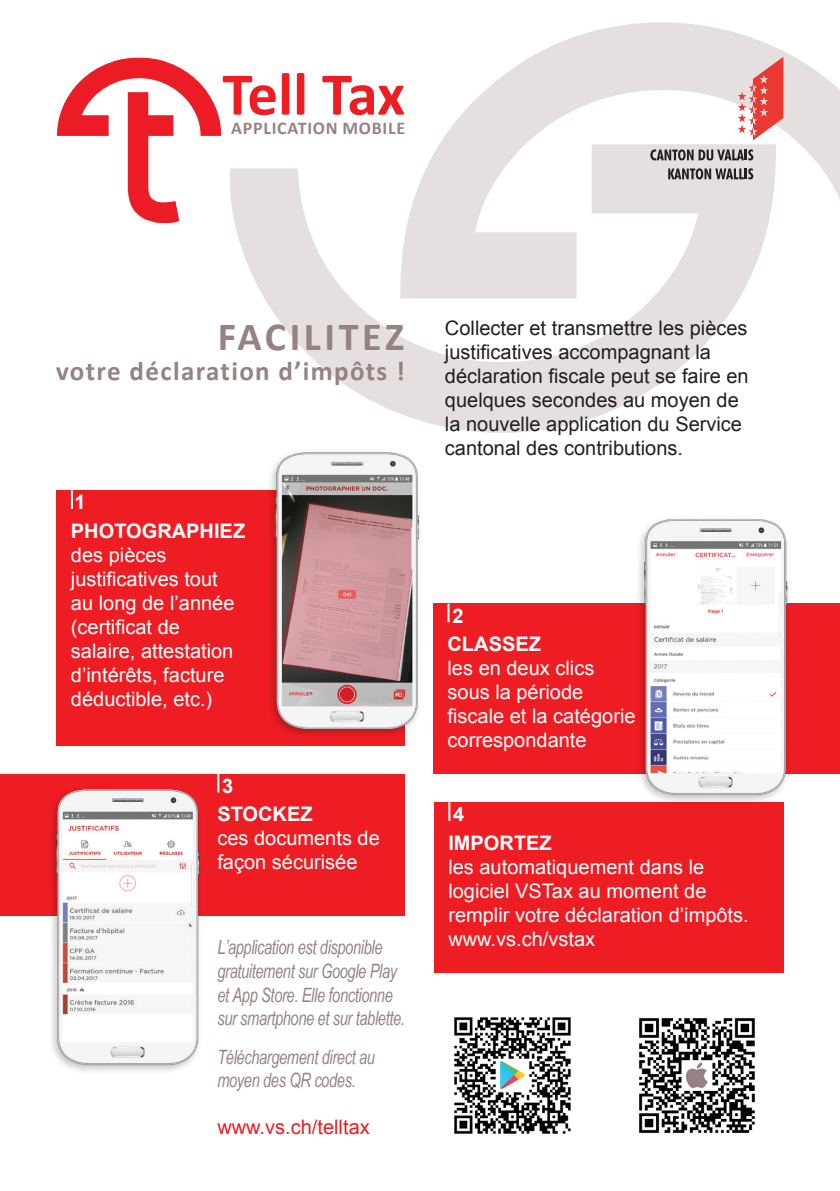
<style>
.page{position:relative;width:840px;height:1191px;background:#fff}
.page>*{position:absolute;margin:0;border:0;box-sizing:border-box;transform-origin:0 0}
.t1{font:700 61px "Calibri";letter-spacing:-.01em;color:#ee1d23}
.t2{font:700 40px "Calibri";letter-spacing:.09em;color:#968381}
.t3{font:700 27px "Calibri";letter-spacing:.05em;color:#968381}
.t4{font:20px/24px "Arial";color:#fff}
.t5{font:20px/24px "Arial";color:#231f20}
.t6{font:700 20px "Arial";color:#fff}
.t7{font:20px "Arial";color:#ee1d23}
.t8{font:italic 19.8px/23.8px "Arial Narrow";letter-spacing:-.02em;color:#968381;scale:.9 1}
.t9{font:700 18px "Calibri";letter-spacing:.04em;color:#968381}
</style>
<div class="page">
<svg style="left:247px;top:168px;width:492px;height:265px"></svg>
<svg style="left:398px;top:22px;width:441px;height:276px;fill:#e5e0df"></svg>
<div style="left:434px;top:802px;width:348px;height:170px;background:#ee1d23"></div>
<div style="left:57px;top:490px;width:348px;height:255px;background:#ee1d23"></div>
<div style="left:0;top:774px;width:405px;height:141px;background:#ee1d23"></div>
<div style="left:433px;top:604px;width:406px;height:170px;background:#ee1d23"></div>
<svg style="left:737px;top:57px;width:46px;height:83px"></svg>
<svg style="left:650px;top:149px;width:103px;height:11px"></svg>
<svg style="left:668px;top:168px;width:85px;height:11px"></svg>
<svg style="left:71px;top:490px;width:2px;height:19px"></svg>
<svg style="left:447px;top:604px;width:2px;height:18px"></svg>
<svg style="left:217px;top:774px;width:2px;height:18px"></svg>
<svg style="left:448px;top:802px;width:2px;height:19px"></svg>
<img style="left:56px;top:57px;width:205px;height:205px">
<img style="left:454px;top:1017px;width:117px;height:117px">
<img style="left:639px;top:1018px;width:116px;height:115px">
<img style="left:635px;top:519px;width:156px;height:296px">
<img style="left:255px;top:452px;width:165px;height:294px">
<img style="left:46px;top:789px;width:171px;height:282px">
<h1 class="t1" style="left:222px;top:55px;width:184px">Tell Tax</h1>
<p class="t9" style="left:231px;top:117px;width:175px">APPLICATION MOBILE</p>
<h2 class="t2" style="left:218px;top:311px;width:188px">FACILITEZ</h2>
<h3 class="t3" style="left:56px;top:354px;width:350px">votre déclaration d’impôts !</h3>
<p class="t6" style="left:74px;top:489px;width:13px">1</p>
<p class="t6" style="left:71px;top:517px;width:176px">PHOTOGRAPHIEZ</p>
<p class="t4" style="left:71px;top:543px;width:165px">des pièces justificatives tout au long de l’année (certificat de salaire, attestation d’intérêts, facture déductible, etc.)</p>
<p class="t6" style="left:222px;top:772px;width:13px">3</p>
<p class="t6" style="left:217px;top:801px;width:97px">STOCKEZ</p>
<p class="t4" style="left:217px;top:826px;width:164px">ces documents de façon sécurisée</p>
<p class="t8" style="left:217px;top:934px;width:210px">L’application est disponible gratuitement sur Google Play et App Store. Elle fonctionne sur smartphone et sur tablette.</p>
<p class="t8" style="left:217px;top:1044px;width:176px">Téléchargement direct au moyen des QR codes.</p>
<p class="t7" style="left:217px;top:1113px;width:154px">www.vs.ch/telltax</p>
<p class="t5" style="left:444px;top:316px;width:305px">Collecter et transmettre les pièces justificatives accompagnant la déclaration fiscale peut se faire en quelques secondes au moyen de la nouvelle application du Service cantonal des contributions.</p>
<p class="t6" style="left:452px;top:602px;width:13px">2</p>
<p class="t6" style="left:447px;top:630px;width:95px">CLASSEZ</p>
<p class="t4" style="left:447px;top:656px;width:189px">les en deux clics sous la période fiscale et la catégorie correspondante</p>
<p class="t6" style="left:453px;top:800px;width:13px">4</p>
<p class="t6" style="left:448px;top:829px;width:105px">IMPORTEZ</p>
<p class="t4" style="left:448px;top:854px;width:302px">les automatiquement dans le logiciel VSTax au moment de remplir votre déclaration d’impôts. www.vs.ch/vstax</p>
</div>
